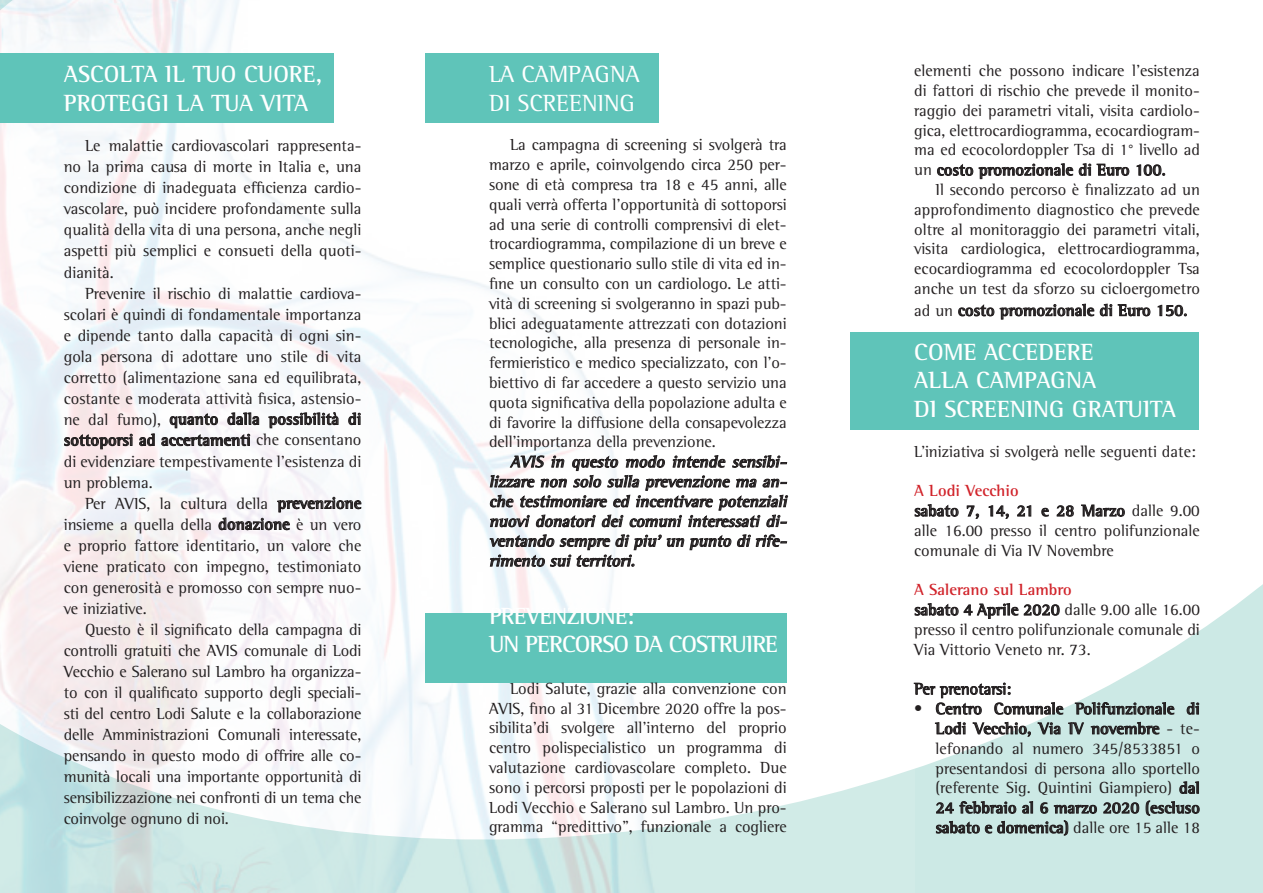
<style>
.page{position:relative;width:1263px;height:893px;background:#fff}
.page>*{position:absolute;margin:0;border:0;box-sizing:border-box;transform-origin:0 0}
.t1{font:700 24px/28.8px "Rotis Semi Serif";color:#fff}
.t2{font:700 24px/28.8px "Rotis Semi Serif";letter-spacing:-.04em;color:#fff}
.t3{font:24px/28.8px "Rotis Semi Serif";color:#fff}
.t4{font:16.5px/19.8px "Rotis Semi Serif";color:#231f20;text-align:justify}
.t5{font:italic 700 16.5px/19.8px "Rotis Semi Serif";color:#231f20;text-align:justify}
.t6{font:700 16.5px "Rotis Semi Serif";color:#231f20}
.s1{font-weight:700}
.s2{font-weight:400}
.s3{font-weight:700;color:#d1232a}
</style>
<div class="page">
<svg style="left:914px;top:163px;width:349px;height:730px"></svg>
<img style="left:0;top:0;width:914px;height:893px">
<div style="left:0;top:53px;width:334px;height:69px;background:#5fc4b9"></div>
<svg style="left:170px;top:413px;width:48px;height:15px"></svg>
<svg style="left:227px;top:413px;width:32px;height:12px"></svg>
<svg style="left:269px;top:412px;width:69px;height:16px"></svg>
<svg style="left:348px;top:413px;width:13px;height:12px"></svg>
<svg style="left:64px;top:434px;width:69px;height:15px"></svg>
<svg style="left:139px;top:434px;width:16px;height:12px"></svg>
<svg style="left:161px;top:434px;width:89px;height:12px"></svg>
<svg style="left:277px;top:497px;width:84px;height:15px"></svg>
<svg style="left:219px;top:518px;width:71px;height:12px"></svg>
<div style="left:425px;top:53px;width:233px;height:69px;background:#5fc4b9"></div>
<div style="left:425px;top:614px;width:362px;height:69px;background:#5fc4b9"></div>
<svg style="left:490px;top:455px;width:298px;height:72px"></svg>
<svg style="left:667px;top:538px;width:17px;height:9px"></svg>
<svg style="left:690px;top:534px;width:60px;height:16px"></svg>
<svg style="left:756px;top:534px;width:31px;height:13px"></svg>
<svg style="left:490px;top:534px;width:171px;height:33px"></svg>
<div style="left:850px;top:332px;width:349px;height:98px;background:#5fc4b9"></div>
<svg style="left:937px;top:164px;width:36px;height:12px"></svg>
<svg style="left:979px;top:163px;width:94px;height:16px"></svg>
<svg style="left:1079px;top:163px;width:12px;height:13px"></svg>
<svg style="left:1097px;top:164px;width:32px;height:12px"></svg>
<svg style="left:1137px;top:165px;width:28px;height:11px"></svg>
<svg style="left:958px;top:305px;width:36px;height:11px"></svg>
<svg style="left:1000px;top:304px;width:94px;height:15px"></svg>
<svg style="left:1100px;top:304px;width:12px;height:12px"></svg>
<svg style="left:1118px;top:304px;width:32px;height:12px"></svg>
<svg style="left:1158px;top:305px;width:28px;height:11px"></svg>
<svg style="left:915px;top:504px;width:43px;height:13px"></svg>
<svg style="left:967px;top:506px;width:12px;height:13px"></svg>
<svg style="left:989px;top:505px;width:20px;height:14px"></svg>
<svg style="left:1017px;top:505px;width:14px;height:11px"></svg>
<svg style="left:1041px;top:508px;width:8px;height:9px"></svg>
<svg style="left:1057px;top:505px;width:17px;height:12px"></svg>
<svg style="left:1081px;top:504px;width:44px;height:13px"></svg>
<svg style="left:915px;top:603px;width:43px;height:13px"></svg>
<svg style="left:964px;top:603px;width:54px;height:16px"></svg>
<svg style="left:1024px;top:604px;width:35px;height:12px"></svg>
<svg style="left:914px;top:682px;width:149px;height:33px"></svg>
<svg style="left:1075px;top:702px;width:99px;height:13px"></svg>
<svg style="left:1187px;top:702px;width:12px;height:13px"></svg>
<svg style="left:935px;top:722px;width:31px;height:12px"></svg>
<svg style="left:973px;top:722px;width:58px;height:15px"></svg>
<svg style="left:1038px;top:722px;width:22px;height:12px"></svg>
<svg style="left:1068px;top:722px;width:16px;height:12px"></svg>
<svg style="left:1091px;top:722px;width:68px;height:12px"></svg>
<svg style="left:1179px;top:781px;width:20px;height:13px"></svg>
<svg style="left:936px;top:801px;width:80px;height:13px"></svg>
<svg style="left:1022px;top:801px;width:11px;height:13px"></svg>
<svg style="left:1040px;top:802px;width:8px;height:12px"></svg>
<svg style="left:1054px;top:805px;width:43px;height:9px"></svg>
<svg style="left:1103px;top:802px;width:36px;height:12px"></svg>
<svg style="left:1146px;top:800px;width:53px;height:16px"></svg>
<svg style="left:936px;top:820px;width:132px;height:15px;background:#93a5a2"></svg>
<h1 class="t1" style="left:64px;top:59px;width:260px">ASCOLTA IL TUO CUORE,<br>PROTEGGI LA TUA VITA</h1>
<p class="t4" style="left:64px;top:135px;width:299px;line-height:21px;text-indent:21px">Le malattie cardiovascolari rappresenta&shy;no la prima causa di morte in Italia e, una condizione di inadeguata efficienza cardio&shy;vascolare, può incidere profondamente sulla qualità della vita di una persona, anche negli aspetti più semplici e consueti della quoti&shy;dianità.</p>
<p class="t4" style="left:64px;top:282px;width:299px;line-height:21px;text-indent:21px">Prevenire il rischio di malattie cardiova&shy;scolari è quindi di fondamentale importanza e dipende tanto dalla capacità di ogni sin&shy;gola persona di adottare uno stile di vita corretto (alimentazione sana ed equilibrata, costante e moderata attività fisica, astensio&shy;ne dal fumo), <span class="s1">quanto dalla possibilità di sottoporsi ad accertamenti</span> che consentano di evidenziare tempestivamente l’esistenza di un problema.</p>
<p class="t4" style="left:64px;top:492px;width:299px;line-height:21px;text-indent:21px">Per AVIS, la cultura della <span class="s1">prevenzione </span>insieme a quella della <span class="s1">donazione</span> è un vero e proprio fattore identitario, un valore che viene praticato con impegno, testimoniato con generosità e promosso con sempre nuo&shy;ve iniziative.</p>
<p class="t4" style="left:64px;top:618px;width:299px;line-height:21px;text-indent:21px">Questo è il significato della campagna di controlli gratuiti che AVIS comunale di Lodi Vecchio e Salerano sul Lambro ha organizza&shy;to con il qualificato supporto degli speciali&shy;sti del centro Lodi Salute e la collaborazione delle Amministrazioni Comunali interessate, pensando in questo modo di offrire alle co&shy;munità locali una importante opportunità di sensibilizzazione nei confronti di un tema che coinvolge ognuno di noi.</p>
<h1 class="t3" style="left:489px;top:59px;width:152px">LA CAMPAGNA<br>DI SCREENING</h1>
<p class="t4" style="left:489px;top:135px;width:299px;text-indent:21px">La campagna di screening si svolgerà tra marzo e aprile, coinvolgendo circa 250 per&shy;sone di età compresa tra 18 e 45 anni, alle quali verrà offerta l’opportunità di sottoporsi ad una serie di controlli comprensivi di elet&shy;trocardiogramma, compilazione di un breve e semplice questionario sullo stile di vita ed in&shy;fine un consulto con un cardiologo. Le atti&shy;vità di screening si svolgeranno in spazi pub&shy;blici adeguatamente attrezzati con dotazioni tecnologiche, alla presenza di personale in&shy;fermieristico e medico specializzato, con l’o&shy;biettivo di far accedere a questo servizio una quota significativa della popolazione adulta e di favorire la diffusione della consapevolezza dell’importanza della prevenzione.</p>
<p class="t5" style="left:489px;top:452px;width:303px;text-indent:21px">AVIS in questo modo intende sensibi&shy;lizzare non solo sulla prevenzione ma an&shy;che testimoniare ed incentivare potenziali nuovi donatori dei comuni interessati di&shy;ventando sempre di piu’ un punto di rife&shy;rimento sui territori.</p>
<h1 class="t2" style="left:489px;top:601px;width:291px">PREVENZIONE:<br>UN PERCORSO DA COSTRUIRE</h1>
<p class="t4" style="left:489px;top:678px;width:299px;text-indent:21px">Lodi Salute, grazie alla convenzione con AVIS, fino al 31 Dicembre 2020 offre la pos&shy;sibilita’di svolgere all’interno del proprio centro polispecialistico un programma di valutazione cardiovascolare completo. Due sono i percorsi proposti per le popolazioni di Lodi Vecchio e Salerano sul Lambro. Un pro&shy;gramma “predittivo”, funzionale a cogliere</p>
<p class="t4" style="left:914px;top:61px;width:287px">elementi che possono indicare l’esistenza di fattori di rischio che prevede il monito&shy;raggio dei parametri vitali, visita cardiolo&shy;gica, elettrocardiogramma, ecocardiogram&shy;ma ed ecocolordoppler Tsa di 1° livello ad un <span class="s1">costo promozionale di Euro 100</span>.</p>
<p class="t4" style="left:914px;top:180px;width:287px;text-indent:21px">Il secondo percorso è finalizzato ad un approfondimento diagnostico che prevede oltre al monitoraggio dei parametri vitali, visita cardiologica, elettrocardiogramma, ecocardiogramma ed ecocolordoppler Tsa anche un test da sforzo su cicloergometro</p>
<p class="t6" style="left:914px;top:300px;width:275px"><span class="s2">ad un</span> costo promozionale di Euro 150<span class="s2">.</span></p>
<h1 class="t1" style="left:914px;top:337px;width:263px">COME ACCEDERE<br>ALLA CAMPAGNA<br>DI SCREENING GRATUITA</h1>
<p class="t4" style="left:914px;top:441px;width:283px">L’iniziativa si svolgerà nelle seguenti date:</p>
<p class="t4" style="left:914px;top:481px;width:287px;text-align:left"><span class="s3">A Lodi Vecchio<br></span><span class="s1">sabato 7, 14, 21 e 28 Marzo</span> dalle 9.00 alle 16.00 presso il centro polifunzionale comunale di Via IV Novembre</p>
<p class="t4" style="left:914px;top:580px;width:287px;text-align:left"><span class="s3">A Salerano sul Lambro<br></span><span class="s1">sabato 4 Aprile 2020</span> dalle 9.00 alle 16.00 presso il centro polifunzionale comunale di Via Vittorio Veneto nr. 73.</p>
<p class="t4" style="left:914px;top:679px;width:98px">Per prenotarsi:</p>
<p class="t4" style="left:935px;top:699px;width:266px;text-indent:-21px">• <span class="s1">Centro Comunale Polifunzionale di Lodi Vecchio, Via IV novembre</span> - te&shy;lefonando al numero 345/8533851 o presentandosi di persona allo sportello (referente Sig. Quintini Giampiero) <span class="s1">dal 24 febbraio al 6 marzo 2020 (escluso sabato e domenica)</span> dalle ore 15 alle 18</p>
</div>
